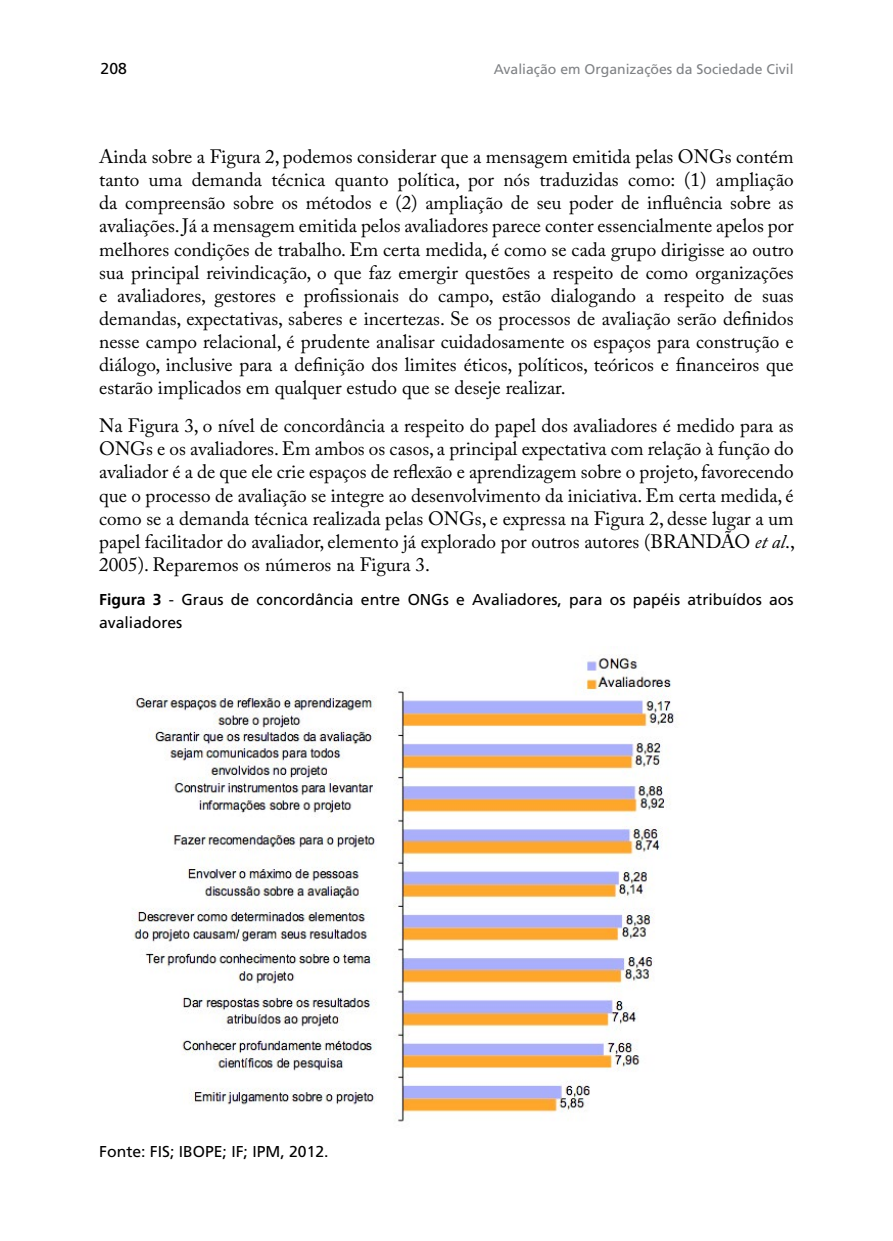
<style>
.page{position:relative;width:893px;height:1241px;background:#fff}
.page>*{position:absolute;margin:0;border:0;box-sizing:border-box;transform-origin:0 0}
.t1{font:19.25px/23.1px "Adobe Caslon Pro";color:#000;text-align:justify}
.t2{font:15.75px/23.1px "Frutiger LT Std";color:#000}
.t3{font:14px "Frutiger LT Std";color:#808285}
.s1{font-style:italic}
.s2{font-weight:700}
</style>
<div class="page">
<img style="left:132px;top:654px;width:542px;height:468px">
<p class="t2" style="left:101px;top:57px;width:28px">208</p>
<p class="t3" style="left:494px;top:61px;width:301px">Avaliação em Organizações da Sociedade Civil</p>
<p class="t1" style="left:99px;top:145px;width:696px">Ainda sobre a Figura 2, podemos considerar que a mensagem emitida pelas ONGs contém tanto uma demanda técnica quanto política, por nós traduzidas como: (1) ampliação da compreensão sobre os métodos e (2) ampliação de seu poder de influência sobre as avaliações. Já a mensagem emitida pelos avaliadores parece conter essencialmente apelos por melhores condições de trabalho. Em certa medida, é como se cada grupo dirigisse ao outro sua principal reivindicação, o que faz emergir questões a respeito de como organizações e avaliadores, gestores e profissionais do campo, estão dialogando a respeito de suas demandas, expectativas, saberes e incertezas. Se os processos de avaliação serão definidos nesse campo relacional, é prudente analisar cuidadosamente os espaços para construção e diálogo, inclusive para a definição dos limites éticos, políticos, teóricos e financeiros que estarão implicados em qualquer estudo que se deseje realizar.</p>
<p class="t1" style="left:99px;top:414px;width:697px">Na Figura 3, o nível de concordância a respeito do papel dos avaliadores é medido para as ONGs e os avaliadores. Em ambos os casos, a principal expectativa com relação à função do avaliador é a de que ele crie espaços de reflexão e aprendizagem sobre o projeto, favorecendo que o processo de avaliação se integre ao desenvolvimento da iniciativa. Em certa medida, é como se a demanda técnica realizada pelas ONGs, e expressa na Figura 2, desse lugar a um papel facilitador do avaliador, elemento já explorado por outros autores (BRANDÃO <span class="s1">et al</span>., 2005). Reparemos os números na Figura 3.</p>
<p class="t2" style="left:99px;top:587px;width:696px"><span class="s2">Figura 3</span> - Graus de concordância entre ONGs e Avaliadores, para os papéis atribuídos aos avaliadores</p>
<p class="t2" style="left:99px;top:1139px;width:231px">Fonte: FIS; IBOPE; IF; IPM, 2012.</p>
</div>
